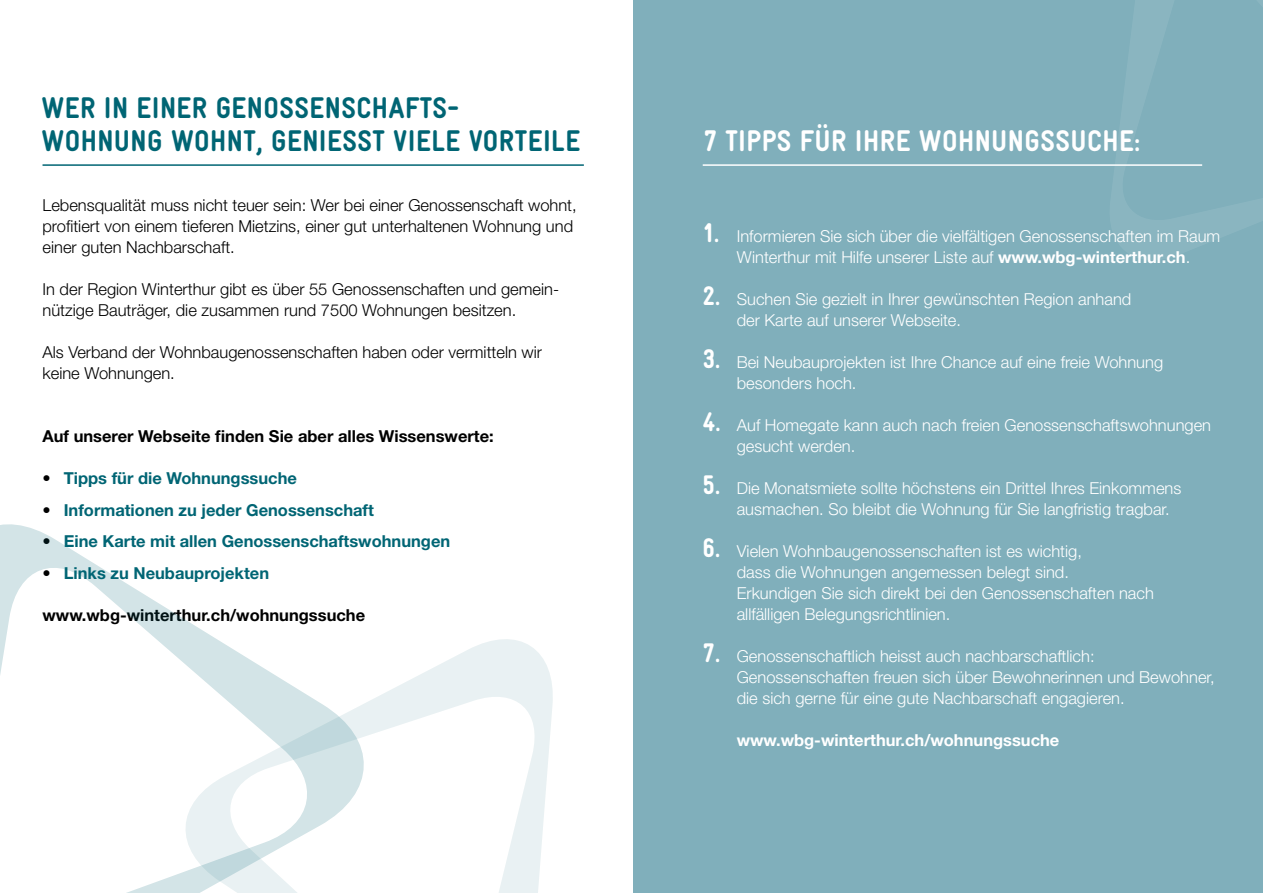
<style>
.page{position:relative;width:1263px;height:893px;background:#fff}
.page>*{position:absolute;margin:0;border:0;box-sizing:border-box;transform-origin:0 0}
.t1{font:900 30px/33px "Gravur Condensed";letter-spacing:.015em;color:#006574}
.t2{font:900 30px "Gravur Condensed";letter-spacing:.015em;color:#fff}
.t3{font:300 16.5px/21px "Helvetica Neue LT Pro";color:#fff}
.t4{font:300 16.5px/21px "Helvetica Neue LT Pro";color:#000}
.t5{font:700 16.5px "Helvetica Neue LT Pro";color:#006574}
.t6{font:700 16.5px "Helvetica Neue LT Pro";color:#000}
.t7{font:700 16.5px "Helvetica Neue LT Pro";color:#fff}
.s1{color:#000}
.s2{font-family:"Gravur Condensed";font-weight:900;font-size:27px}
.s3{font-weight:700}
</style>
<div class="page">
<div style="left:634px;top:0;width:629px;height:893px;background:#80afbb"></div>
<hr style="left:703px;top:164px;width:499px;height:2px;background:#fff">
<hr style="left:43px;top:164px;width:541px;height:2px;background:#006574">
<svg style="left:379px;top:639px;width:174px;height:254px"></svg>
<svg style="left:0;top:524px;width:379px;height:369px"></svg>
<svg style="left:1104px;top:164px;width:99px;height:2px"></svg>
<h1 class="t1" style="left:41px;top:92px;width:540px">WER IN EINER GENOSSENSCHAFTS-<br>WOHNUNG WOHNT, GENIESST VIELE VORTEILE</h1>
<p class="t4" style="left:43px;top:194px;width:536px">Lebensqualität muss nicht teuer sein: Wer bei einer Genossenschaft wohnt, profitiert von einem tieferen Mietzins, einer gut unterhaltenen Wohnung und einer guten Nachbarschaft.</p>
<p class="t4" style="left:43px;top:278px;width:518px">In der Region Winterthur gibt es über 55 Genossenschaften und gemein&shy;nützige Bauträger, die zusammen rund 7500 Wohnungen besitzen.</p>
<p class="t4" style="left:43px;top:341px;width:501px">Als Verband der Wohnbaugenossenschaften haben oder vermitteln wir keine Wohnungen.</p>
<p class="t6" style="left:43px;top:426px;width:453px">Auf unserer Webseite finden Sie aber alles Wissenswerte:</p>
<p class="t5" style="left:43px;top:468px;width:256px"><span class="s1">•</span> Tipps für die Wohnungssuche</p>
<p class="t5" style="left:43px;top:499px;width:333px"><span class="s1">•</span> Informationen zu jeder Genossenschaft</p>
<p class="t5" style="left:43px;top:531px;width:409px"><span class="s1">•</span> Eine Karte mit allen Genossenschaftswohnungen</p>
<p class="t5" style="left:43px;top:562px;width:228px"><span class="s1">•</span> Links zu Neubauprojekten</p>
<p class="t6" style="left:43px;top:604px;width:324px">www.wbg-winterthur.ch/wohnungssuche</p>
<h1 class="t2" style="left:704px;top:124px;width:438px">7 TIPPS FÜR IHRE WOHNUNGSSUCHE:</h1>
<p class="t3" style="left:703px;top:225px;width:519px;text-align:center"><span class="s2">1.</span> Informieren Sie sich über die vielfältigen Genossenschaften im Raum<br>Winterthur mit Hilfe unserer Liste auf <span class="s3">www.wbg-winterthur.ch</span>.</p>
<p class="t3" style="left:737px;top:288px;width:396px;text-indent:-34px"><span class="s2">2.</span> Suchen Sie gezielt in Ihrer gewünschten Region anhand der Karte auf unserer Webseite.</p>
<p class="t3" style="left:737px;top:351px;width:428px;text-indent:-34px"><span class="s2">3.</span> Bei Neubauprojekten ist Ihre Chance auf eine freie Wohnung besonders hoch.</p>
<p class="t3" style="left:737px;top:414px;width:476px;text-indent:-34px"><span class="s2">4.</span> Auf Homegate kann auch nach freien Genossenschaftswohnungen gesucht werden.</p>
<p class="t3" style="left:737px;top:477px;width:446px;text-indent:-34px"><span class="s2">5.</span> Die Monatsmiete sollte höchstens ein Drittel Ihres Einkommens ausmachen. So bleibt die Wohnung für Sie langfristig tragbar.</p>
<p class="t3" style="left:737px;top:540px;width:419px;text-indent:-34px"><span class="s2">6.</span> Vielen Wohnbaugenossenschaften ist es wichtig,<br>dass die Wohnungen angemessen belegt sind.<br>Erkundigen Sie sich direkt bei den Genossenschaften nach allfälligen Belegungsrichtlinien.</p>
<p class="t3" style="left:737px;top:645px;width:480px;text-indent:-34px"><span class="s2">7.</span> Genossenschaftlich heisst auch nachbarschaftlich:<br>Genossenschaften freuen sich über Bewohnerinnen und Bewohner, die sich gerne für eine gute Nachbarschaft engagieren.</p>
<p class="t7" style="left:737px;top:729px;width:324px">www.wbg-winterthur.ch/wohnungssuche</p>
</div>
